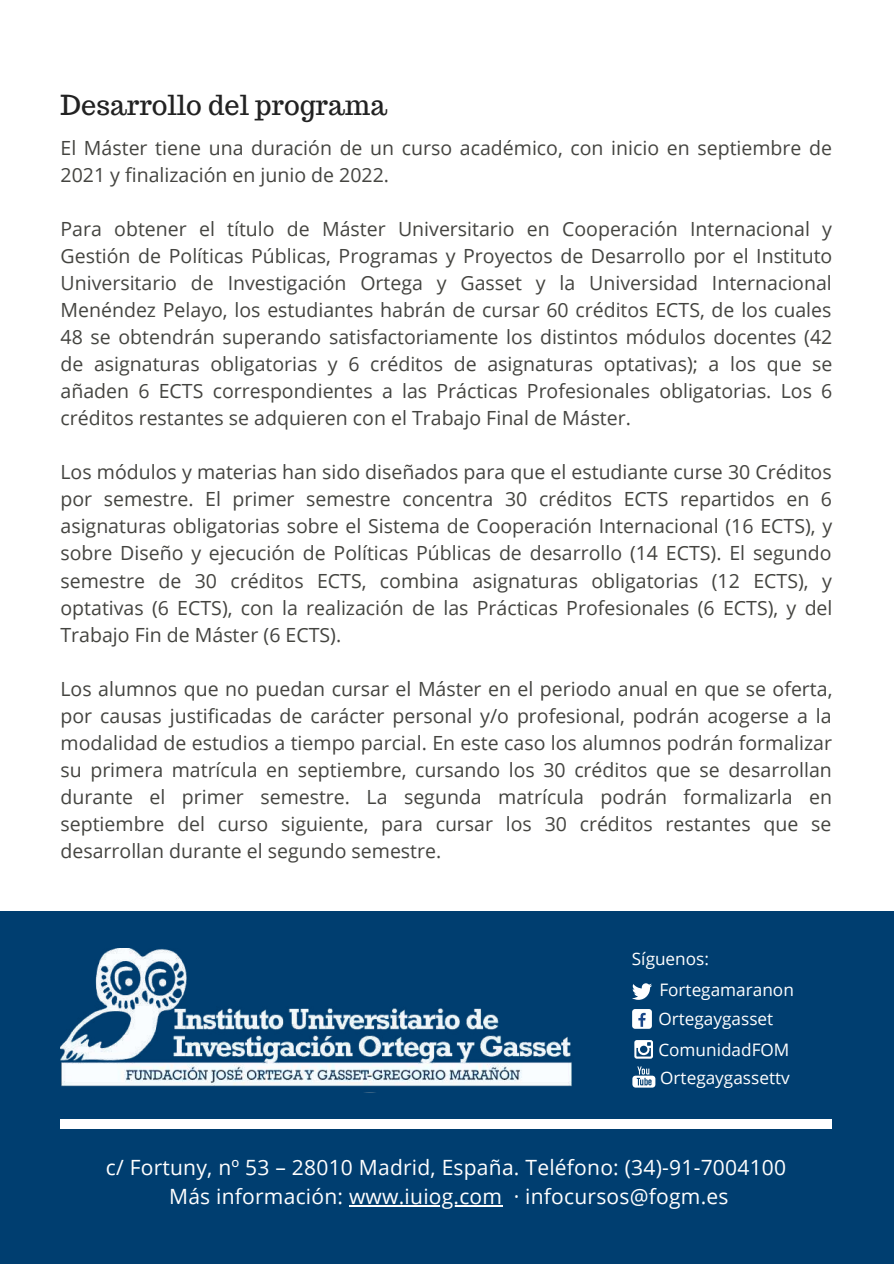
<style>
.page{position:relative;width:894px;height:1264px;background:#fff}
.page>*{position:absolute;margin:0;border:0;box-sizing:border-box;transform-origin:0 0}
.t1{font:27px "Trocchi";color:#222}
.t2{font:21px/29.2px "Open Sans";letter-spacing:.01em;color:#fff;text-align:center}
.t3{font:19.5px/27px "Open Sans";color:#444440;text-align:justify}
.t4{font:17.25px/27.6px "Open Sans";color:#fff}
.t5{font:17.1px "Open Sans";color:#fff}
</style>
<div class="page">
<div style="left:0;top:911px;width:893px;height:352px;background:#003e70"></div>
<div style="left:60px;top:1119px;width:772px;height:9px;background:#fff"></div>
<img style="left:60px;top:948px;width:512px;height:139px">
<svg style="left:632px;top:983px;width:20px;height:16px"></svg>
<svg style="left:634px;top:1040px;width:18px;height:18px"></svg>
<svg style="left:632px;top:1066px;width:23px;height:21px"></svg>
<div style="left:632px;top:1009px;width:19px;height:19px;background:#fff;border-radius:3px"></div>
<svg style="left:638px;top:1012px;width:7px;height:14px"></svg>
<hr style="left:349px;top:1204px;width:153px;height:2px;background:#fff">
<h1 class="t1" style="left:60px;top:87px;width:328px">Desarrollo del programa</h1>
<p class="t3" style="left:60px;top:134px;width:772px">El Máster tiene una duración de un curso académico, con inicio en septiembre de<br>2021 y finalización en junio de 2022.</p>
<p class="t3" style="left:60px;top:215px;width:773px">Para obtener el título de Máster Universitario en Cooperación Internacional y Gestión de Políticas Públicas, Programas y Proyectos de Desarrollo por el Instituto Universitario de Investigación Ortega y Gasset y la Universidad Internacional Menéndez Pelayo, los estudiantes habrán de cursar 60 créditos ECTS, de los cuales 48 se obtendrán superando satisfactoriamente los distintos módulos docentes (42 de asignaturas obligatorias y 6 créditos de asignaturas optativas); a los que se añaden 6 ECTS correspondientes a las Prácticas Profesionales obligatorias. Los 6 créditos restantes se adquieren con el Trabajo Final de Máster.</p>
<p class="t3" style="left:60px;top:458px;width:773px">Los módulos y materias han sido diseñados para que el estudiante curse 30 Créditos por semestre. El primer semestre concentra 30 créditos ECTS repartidos en 6 asignaturas obligatorias sobre el Sistema de Cooperación Internacional (16 ECTS), y sobre Diseño y ejecución de Políticas Públicas de desarrollo (14 ECTS). El segundo semestre de 30 créditos ECTS, combina asignaturas obligatorias (12 ECTS), y optativas (6 ECTS), con la realización de las Prácticas Profesionales (6 ECTS), y del Trabajo Fin de Máster (6 ECTS).</p>
<p class="t3" style="left:60px;top:674px;width:773px">Los alumnos que no puedan cursar el Máster en el periodo anual en que se oferta, por causas justificadas de carácter personal y/o profesional, podrán acogerse a la modalidad de estudios a tiempo parcial. En este caso los alumnos podrán formalizar su primera matrícula en septiembre, cursando los 30 créditos que se desarrollan durante el primer semestre. La segunda matrícula podrán formalizarla en septiembre del curso siguiente, para cursar los 30 créditos restantes que se desarrollan durante el segundo semestre.</p>
<p class="t5" style="left:631px;top:947px;width:79px">Síguenos:</p>
<p class="t4" style="left:659px;top:975px;width:136px">Fortegamaranon</p>
<p class="t4" style="left:658px;top:1004px;width:116px">Ortegaygasset</p>
<p class="t4" style="left:658px;top:1035px;width:133px">ComunidadFOM<br>Ortegaygassettv</p>
<p class="t2" style="left:106px;top:1151px;width:681px">c/ Fortuny, nº 53 – 28010 Madrid, España. Teléfono: (34)-91-7004100<br>Más información: www.iuiog.com · infocursos@fogm.es</p>
</div>
